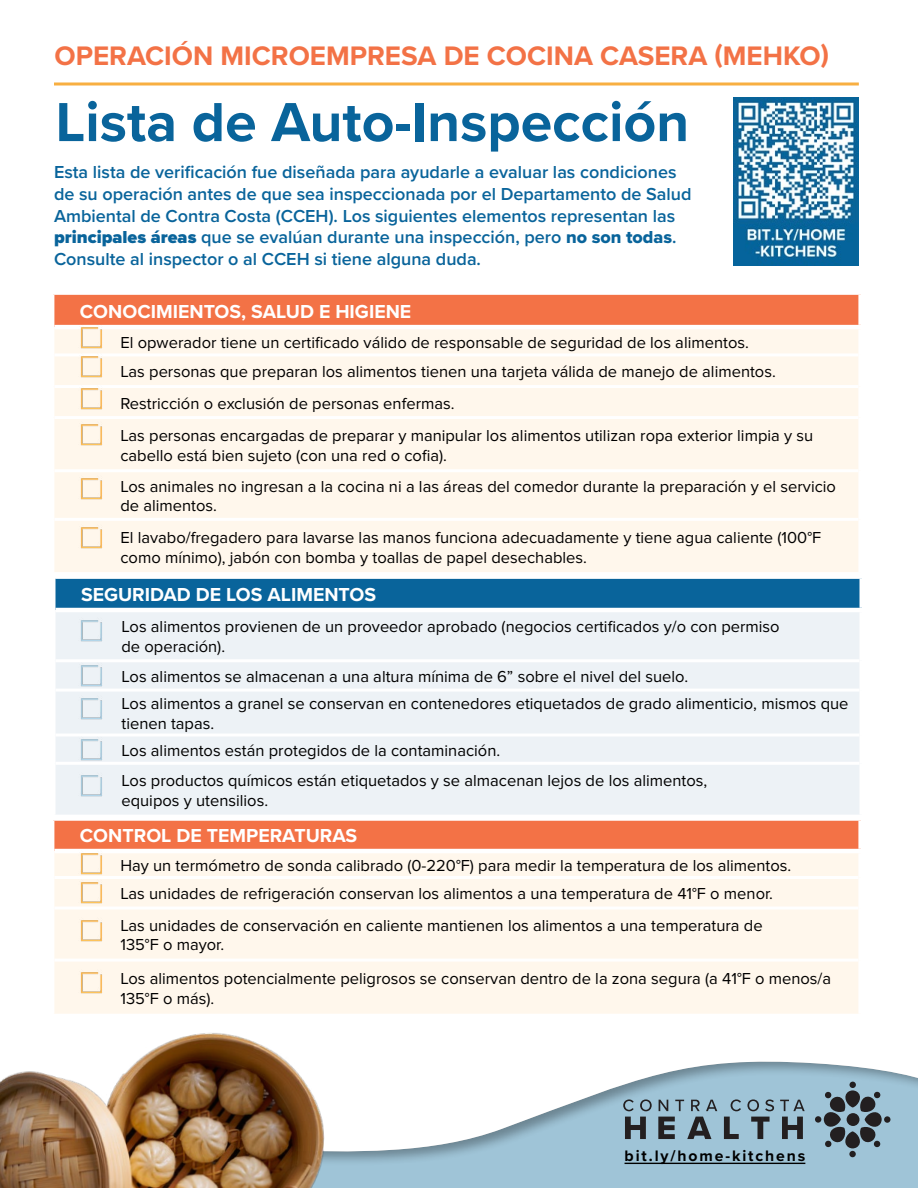
<style>
.page{position:relative;width:918px;height:1188px;background:#fff}
.page>*{position:absolute;margin:0;border:0;box-sizing:border-box;transform-origin:0 0}
.t1{font:700 57px "Proxima Nova";color:#09649b}
.t2{font:700 27.75px "Proxima Nova";color:#f37246}
.t3{font:700 19.5px "Proxima Nova";color:#fff}
.t4{font:600 18px/21.6px "Proxima Nova";color:#09649b}
.t5{font:16.5px/19.8px "Proxima Nova";color:#000}
.t6{font:700 15.75px "Proxima Nova";letter-spacing:.12em;color:#000}
.s1{font-weight:900}
.s2{font-family:"Proxima Nova Extrabld";font-weight:400}
</style>
<div class="page">
<svg style="left:54px;top:82px;width:805px;height:4px;background:#f9c270"></svg>
<div style="left:54px;top:293px;width:807px;height:34px;background:#f37246"></div>
<div style="left:54px;top:329px;width:804px;height:243px;background:#fff7ec"></div>
<hr style="left:54px;top:353px;width:804px;height:3px;background:#fff">
<hr style="left:54px;top:385px;width:804px;height:3px;background:#fff">
<hr style="left:54px;top:416px;width:804px;height:3px;background:#fff">
<hr style="left:54px;top:469px;width:804px;height:3px;background:#fff">
<hr style="left:54px;top:518px;width:804px;height:3px;background:#fff">
<div style="left:53px;top:290px;width:810px;height:5px;background:#fff"></div>
<div style="left:858px;top:295px;width:5px;height:30px;background:#fff"></div>
<hr style="left:54px;top:325px;width:809px;height:4px;background:#fff">
<div style="left:55px;top:577px;width:807px;height:33px;background:#09649b"></div>
<div style="left:56px;top:612px;width:803px;height:203px;background:#edf2f6"></div>
<hr style="left:54px;top:579px;width:2px;height:31px;background:#fff">
<hr style="left:56px;top:659px;width:804px;height:3px;background:#fff">
<hr style="left:56px;top:689px;width:804px;height:3px;background:#fff">
<hr style="left:56px;top:734px;width:804px;height:3px;background:#fff">
<hr style="left:56px;top:762px;width:804px;height:3px;background:#fff">
<div style="left:54px;top:574px;width:810px;height:5px;background:#fff"></div>
<hr style="left:860px;top:579px;width:4px;height:29px;background:#fff">
<hr style="left:56px;top:608px;width:808px;height:4px;background:#fff">
<div style="left:54px;top:818px;width:807px;height:33px;background:#f37246"></div>
<div style="left:54px;top:853px;width:804px;height:134px;background:#fff7ec"></div>
<hr style="left:54px;top:876px;width:804px;height:3px;background:#fff">
<hr style="left:54px;top:907px;width:804px;height:3px;background:#fff">
<hr style="left:54px;top:959px;width:804px;height:3px;background:#fff">
<div style="left:53px;top:816px;width:810px;height:5px;background:#fff"></div>
<div style="left:858px;top:821px;width:5px;height:28px;background:#fff"></div>
<hr style="left:54px;top:849px;width:809px;height:4px;background:#fff">
<img style="left:79px;top:327px;width:26px;height:24px">
<img style="left:79px;top:356px;width:26px;height:24px">
<img style="left:79px;top:388px;width:26px;height:23px">
<img style="left:79px;top:421px;width:26px;height:26px">
<img style="left:79px;top:475px;width:26px;height:26px">
<img style="left:79px;top:525px;width:26px;height:26px">
<img style="left:79px;top:853px;width:26px;height:23px">
<img style="left:79px;top:880px;width:26px;height:26px">
<img style="left:79px;top:917px;width:26px;height:26px">
<img style="left:79px;top:970px;width:26px;height:17px">
<img style="left:79px;top:618px;width:26px;height:26px">
<img style="left:79px;top:663px;width:26px;height:26px">
<img style="left:79px;top:696px;width:26px;height:26px">
<img style="left:79px;top:736px;width:26px;height:26px">
<img style="left:79px;top:772px;width:26px;height:26px">
<div style="left:0;top:987px;width:918px;height:201px;background:#000;opacity:.32"></div>
<img style="left:733px;top:98px;width:126px;height:167px">
<img style="left:0;top:1006px;width:373px;height:182px">
<svg style="left:625px;top:1117px;width:21px;height:22px"></svg>
<svg style="left:782px;top:1117px;width:21px;height:22px"></svg>
<svg style="left:658px;top:1117px;width:17px;height:22px"></svg>
<svg style="left:687px;top:1117px;width:24px;height:22px"></svg>
<svg style="left:724px;top:1117px;width:15px;height:22px"></svg>
<svg style="left:751px;top:1117px;width:19px;height:22px"></svg>
<svg style="left:623px;top:1099px;width:11px;height:12px"></svg>
<svg style="left:640px;top:1099px;width:12px;height:12px"></svg>
<svg style="left:659px;top:1100px;width:9px;height:11px"></svg>
<svg style="left:675px;top:1100px;width:9px;height:11px"></svg>
<svg style="left:691px;top:1100px;width:9px;height:11px"></svg>
<svg style="left:706px;top:1100px;width:11px;height:11px"></svg>
<svg style="left:731px;top:1099px;width:10px;height:12px"></svg>
<svg style="left:747px;top:1099px;width:12px;height:12px"></svg>
<svg style="left:765px;top:1099px;width:9px;height:12px"></svg>
<svg style="left:780px;top:1100px;width:25px;height:11px"></svg>
<div style="left:884px;top:1116px;width:7px;height:7px;background:#231f20;border-radius:50%"></div>
<div style="left:849px;top:1151px;width:7px;height:6px;background:#231f20;border-radius:50%"></div>
<div style="left:815px;top:1116px;width:6px;height:7px;background:#231f20;border-radius:50%"></div>
<svg style="left:824px;top:1082px;width:58px;height:66px;background:#657782"></svg>
<hr style="left:625px;top:1163px;width:180px;height:1px;background:#000">
<h2 class="t2" style="left:55px;top:36px;width:776px">OPERACIÓN MICROEMPRESA DE COCINA CASERA (MEHKO)</h2>
<h1 class="t1" style="left:56px;top:80px;width:635px">Lista de Auto-Inspección</h1>
<p class="t4" style="left:54px;top:161px;width:639px">Esta lista de verificación fue diseñada para ayudarle a evaluar las condiciones de su operación antes de que sea inspeccionada por el Departamento de Salud Ambiental de Contra Costa (CCEH). Los siguientes elementos representan las <span class="s1">principales áreas</span> que se evalúan durante una inspección, pero <span class="s2">no son todas</span>.<br>Consulte al inspector o al CCEH si tiene alguna duda.</p>
<p class="t3" style="left:80px;top:297px;width:333px">CONOCIMIENTOS, SALUD E HIGIENE</p>
<p class="t5" style="left:120px;top:327px;width:657px;line-height:29.7px">El opwerador tiene un certificado válido de responsable de seguridad de los alimentos.<br>Las personas que preparan los alimentos tienen una tarjeta válida de manejo de alimentos.</p>
<p class="t5" style="left:120px;top:387px;width:694px;line-height:32.2px">Restricción o exclusión de personas enfermas.<br>Las personas encargadas de preparar y manipular los alimentos utilizan ropa exterior limpia y su</p>
<p class="t5" style="left:120px;top:440px;width:717px;line-height:31px">cabello está bien sujeto (con una red o cofia).<br>Los animales no ingresan a la cocina ni a las áreas del comedor durante la preparación y el servicio</p>
<p class="t5" style="left:120px;top:490px;width:702px;line-height:31.7px">de alimentos.<br>El lavabo/fregadero para lavarse las manos funciona adecuadamente y tiene agua caliente (100°F</p>
<p class="t5" style="left:120px;top:548px;width:468px">como mínimo), jabón con bomba y toallas de papel desechables.</p>
<p class="t3" style="left:81px;top:580px;width:297px">SEGURIDAD DE LOS ALIMENTOS</p>
<p class="t5" style="left:122px;top:617px;width:660px">Los alimentos provienen de un proveedor aprobado (negocios certificados y/o con permiso de operación).</p>
<p class="t5" style="left:122px;top:663px;width:729px;line-height:27.2px">Los alimentos se almacenan a una altura mínima de 6” sobre el nivel del suelo.<br>Los alimentos a granel se conservan en contenedores etiquetados de grado alimenticio, mismos que</p>
<p class="t5" style="left:122px;top:710px;width:380px;line-height:26.7px">tienen tapas.<br>Los alimentos están protegidos de la contaminación.</p>
<p class="t5" style="left:122px;top:771px;width:587px">Los productos químicos están etiquetados y se almacenan lejos de los alimentos, equipos y utensilios.</p>
<p class="t3" style="left:80px;top:821px;width:279px">CONTROL DE TEMPERATURAS</p>
<p class="t5" style="left:120px;top:851px;width:672px;line-height:28.5px">Hay un termómetro de sonda calibrado (0-220°F) para medir la temperatura de los alimentos.<br>Las unidades de refrigeración conservan los alimentos a una temperatura de 41°F o menor.</p>
<p class="t5" style="left:120px;top:916px;width:644px">Las unidades de conservación en caliente mantienen los alimentos a una temperatura de<br>135°F o mayor.</p>
<p class="t5" style="left:120px;top:969px;width:712px">Los alimentos potencialmente peligrosos se conservan dentro de la zona segura (a 41°F o menos/a<br>135°F o más).</p>
<p class="t6" style="left:625px;top:1144px;width:182px">bit.ly/home-kitchens</p>
</div>
